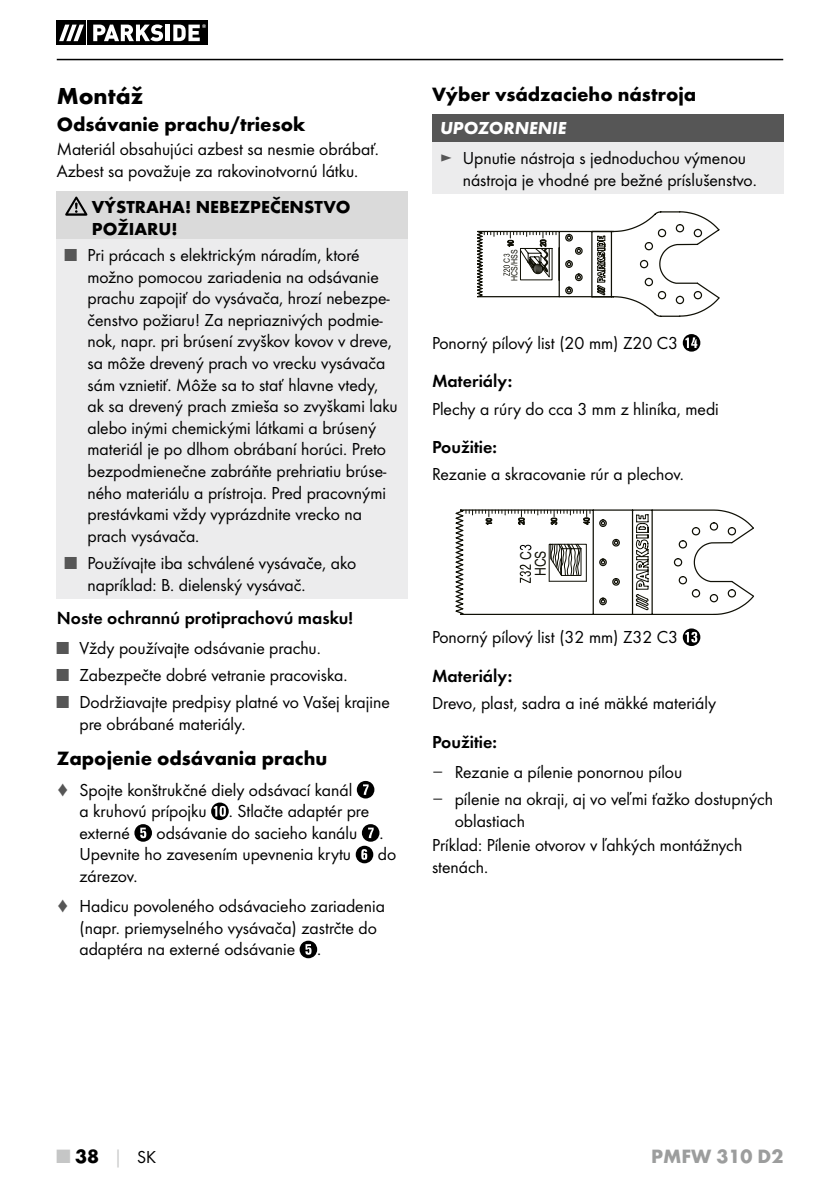
<style>
.page{position:relative;width:840px;height:1191px;background:#fff}
.page>*{position:absolute;margin:0;border:0;box-sizing:border-box;transform-origin:0 0}
.t1{font:700 24px "Futura";color:#000}
.t2{font:700 20px "Futura";color:#000}
.t3{font:700 20px "Futura";color:#9c9d9d}
.t4{font:18px/21.6px "Futura Boo";color:#000}
.t5{font:18px "Futura Dem";color:#000}
.t6{font:700 18px/21.6px "Futura";color:#000}
.t7{font:italic 700 18px "Futura";color:#fff}
.t8{font:15.2px "Arial";color:#101006;scale:.81 1}
.t9{font:8.8px "Arial";color:#101006;scale:.81 1}
.t10{font:8.4px "Arial";color:#101006;scale:.81 1}
.s1{color:#565656}
.s2{font-family:"Verdana";color:#565656}
.s3{color:#c5c6c6}
.s4{font-size:18px;color:#c5c6c6}
.s5{font-family:"Futura Boo";font-weight:400;font-size:18px}
</style>
<div class="page">
<hr style="left:57px;top:59px;width:725px;height:1px;background:#000">
<svg style="left:56px;top:20px;width:32px;height:25px"></svg>
<div style="left:57px;top:20px;width:29px;height:25px;background:#000"></div>
<div style="left:88px;top:20px;width:120px;height:25px;background:#000"></div>
<svg style="left:59px;top:25px;width:25px;height:16px"></svg>
<svg style="left:93px;top:24px;width:70px;height:17px"></svg>
<hr style="left:166px;top:25px;width:4px;height:16px;background:#fff">
<svg style="left:173px;top:24px;width:33px;height:17px"></svg>
<div style="left:57px;top:191px;width:351px;height:48px;background:#dadada"></div>
<div style="left:57px;top:239px;width:351px;height:360px;background:#ececed"></div>
<svg style="left:65px;top:197px;width:22px;height:19px"></svg>
<svg style="left:356px;top:781px;width:18px;height:17px"></svg>
<svg style="left:211px;top:802px;width:17px;height:18px"></svg>
<svg style="left:134px;top:824px;width:18px;height:17px"></svg>
<svg style="left:355px;top:824px;width:24px;height:39px"></svg>
<svg style="left:299px;top:940px;width:18px;height:18px"></svg>
<div style="left:432px;top:115px;width:350px;height:28px;background:#565656"></div>
<div style="left:432px;top:143px;width:350px;height:51px;background:#ececed"></div>
<svg style="left:682px;top:334px;width:18px;height:18px"></svg>
<svg style="left:682px;top:628px;width:18px;height:18px"></svg>
<svg style="left:477px;top:211px;width:243px;height:106px"></svg>
<svg style="left:455px;top:509px;width:299px;height:105px"></svg>
<h1 class="t1" style="left:57px;top:81px;width:88px">Montáž</h1>
<p class="t2" style="left:57px;top:112px;width:250px">Odsávanie prachu/triesok</p>
<p class="t4" style="left:57px;top:138px;width:321px">Materiál obsahujúci azbest sa nesmie obrábať.<br>Azbest sa považuje za rakovinotvornú látku.</p>
<p class="t6" style="left:92px;top:196px;width:260px">VÝSTRAHA! NEBEZPEČENSTVO<br>POŽIARU!</p>
<p class="t4" style="left:87px;top:244px;width:311px;text-indent:-23px"><span class="s1">■</span> Pri prácach s elektrickým náradím, ktoré možno pomocou zariadenia na odsávanie prachu zapojiť do vysávača, hrozí nebezpe&shy;čenstvo požiaru! Za nepriaznivých podmie&shy;nok, napr. pri brúsení zvyškov kovov v dreve, sa môže drevený prach vo vrecku vysávača sám vznietiť. Môže sa to stať hlavne vtedy, ak sa drevený prach zmieša so zvyškami laku alebo inými chemickými látkami a brúsený materiál je po dlhom obrábaní horúci. Preto bezpodmienečne zabráňte prehriatiu brúse&shy;ného materiálu a prístroja. Pred pracovnými prestávkami vždy vyprázdnite vrecko na prach vysávača.</p>
<p class="t4" style="left:87px;top:552px;width:270px;text-indent:-23px"><span class="s1">■</span> Používajte iba schválené vysávače, ako napríklad: B. dielenský vysávač.</p>
<p class="t5" style="left:57px;top:607px;width:297px">Noste ochrannú protiprachovú masku!</p>
<p class="t4" style="left:57px;top:637px;width:263px"><span class="s1">■</span> Vždy používajte odsávanie prachu.</p>
<p class="t4" style="left:57px;top:664px;width:290px"><span class="s1">■</span> Zabezpečte dobré vetranie pracoviska.</p>
<p class="t4" style="left:79px;top:691px;width:312px;text-indent:-23px"><span class="s1">■</span> Dodržiavajte predpisy platné vo Vašej krajine pre obrábané materiály.</p>
<p class="t2" style="left:57px;top:746px;width:272px">Zapojenie odsávania prachu</p>
<p class="t4" style="left:79px;top:778px;width:291px;text-indent:-23px"><span class="s1">♦</span> Spojte konštrukčné diely odsávací kanál<br>a kruhovú prípojku . Stlačte adaptér pre externé</p>
<p class="t4" style="left:79px;top:822px;width:303px;text-indent:77px">odsávanie do sacieho kanálu .<br>Upevnite ho zavesením upevnenia krytu</p>
<p class="t4" style="left:377px;top:843px;width:20px">do</p>
<p class="t4" style="left:57px;top:861px;width:329px;line-height:30px;text-indent:23px">zárezov.<br><span class="s1">♦</span> Hadicu povoleného odsávacieho zariadenia</p>
<p class="t4" style="left:79px;top:916px;width:299px">(napr. priemyselného vysávača) zastrčte do adaptéra na externé odsávanie .</p>
<p class="t2" style="left:432px;top:82px;width:266px">Výber vsádzacieho nástroja</p>
<p class="t7" style="left:440px;top:117px;width:128px">UPOZORNENIE</p>
<p class="t4" style="left:462px;top:147px;width:293px;text-indent:-23px"><span class="s1">►</span> Upnutie nástroja s jednoduchou výmenou nástroja je vhodné pre bežné príslušenstvo.</p>
<p class="t9" style="left:508px;top:316px;width:83px;rotate:-90deg">HCS/HSS HCS/HSS</p>
<p class="t10" style="left:501px;top:262px;width:8px;rotate:-90deg">C</p>
<p class="t4" style="left:432px;top:332px;width:247px">Ponorný pílový list (20 mm) Z20 C3</p>
<p class="t5" style="left:432px;top:370px;width:82px">Materiály:</p>
<p class="t4" style="left:432px;top:397px;width:288px">Plechy a rúry do cca 3 mm z hliníka, medi</p>
<p class="t5" style="left:432px;top:436px;width:66px">Použitie:</p>
<p class="t4" style="left:432px;top:463px;width:251px">Rezanie a skracovanie rúr a plechov.</p>
<p class="t8" style="left:530px;top:576px;width:33px;rotate:-90deg">HCS</p>
<p class="t8" style="left:515px;top:560px;width:12px;rotate:-90deg">C</p>
<p class="t4" style="left:432px;top:626px;width:247px">Ponorný pílový list (32 mm) Z32 C3</p>
<p class="t5" style="left:432px;top:665px;width:82px">Materiály:</p>
<p class="t4" style="left:432px;top:692px;width:285px">Drevo, plast, sadra a iné mäkké materiály</p>
<p class="t5" style="left:432px;top:730px;width:66px">Použitie:</p>
<p class="t4" style="left:432px;top:760px;width:252px"><span class="s2">–</span> Rezanie a pílenie ponornou pílou</p>
<p class="t4" style="left:454px;top:788px;width:320px;text-indent:-23px"><span class="s2">–</span> pílenie na okraji, aj vo veľmi ťažko dostupných oblastiach</p>
<p class="t4" style="left:432px;top:834px;width:311px">Príklad: Pílenie otvorov v ľahkých montážnych stenách.</p>
<p class="t2" style="left:57px;top:1143px;width:101px"><span class="s3">■</span> 38 <span class="s4">│</span> <span class="s5">SK</span></p>
<p class="t3" style="left:650px;top:1143px;width:134px">PMFW 310 D2</p>
</div>
